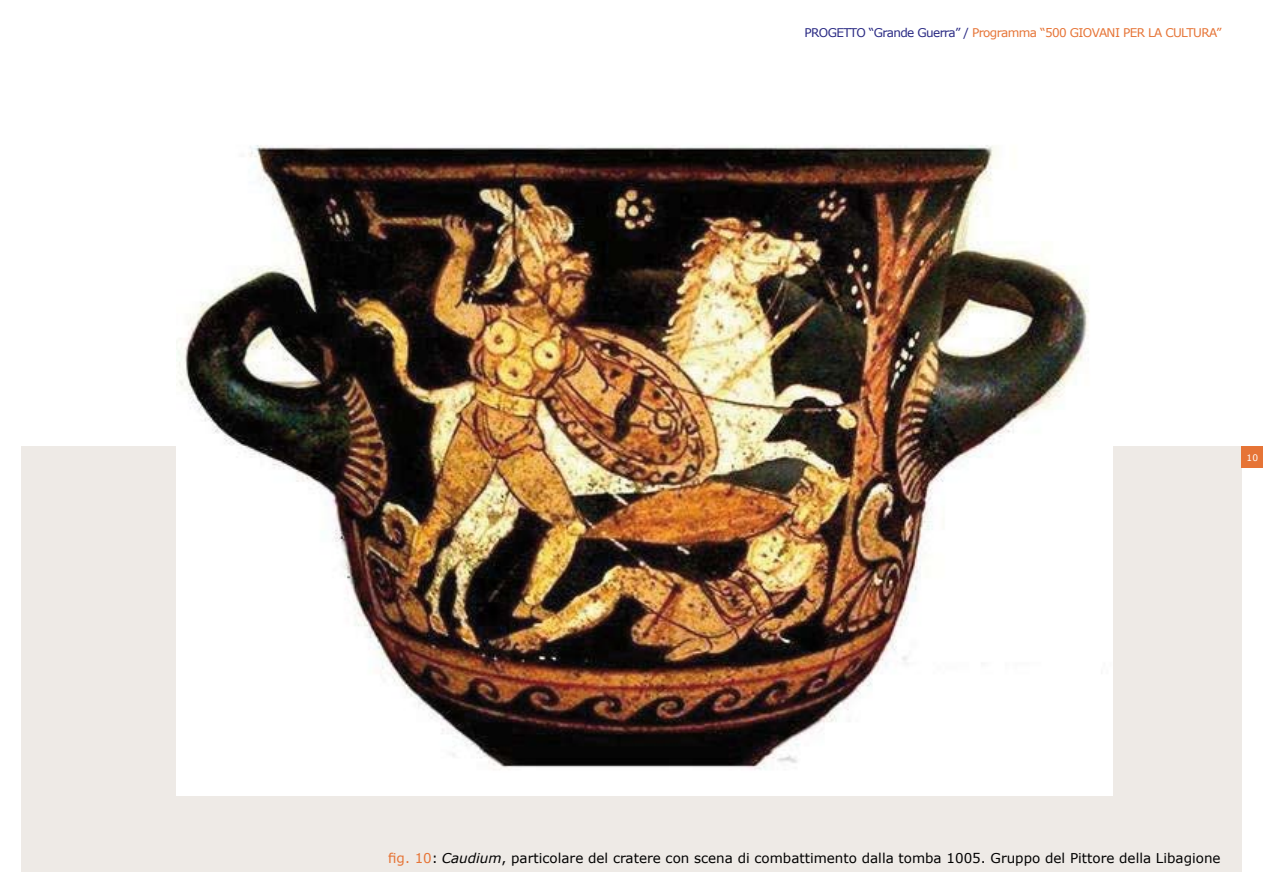
<style>
.page{position:relative;width:1263px;height:893px;background:#fff}
.page>*{position:absolute;margin:0;border:0;box-sizing:border-box;transform-origin:0 0}
.t1{font:13.5px "Verdana";color:#000}
.t2{font:12px "Verdana";letter-spacing:-.05em;color:#e67436}
.t3{font:9px "Verdana";color:#fff}
.s1{color:#292983}
.s2{color:#e67436}
.s3{font-style:italic}
</style>
<div class="page">
<div style="left:21px;top:446px;width:1221px;height:426px;background:#eeeae6"></div>
<img style="left:176px;top:145px;width:936px;height:650px">
<div style="left:1242px;top:446px;width:21px;height:22px;background:#e67436"></div>
<p class="t2" style="left:804px;top:25px;width:418px"><span class="s1">PROGETTO “Grande Guerra” /</span> Programma “500 GIOVANI PER LA CULTURA”</p>
<p class="t3" style="left:1246px;top:451px;width:13px">10</p>
<p class="t1" style="left:388px;top:849px;width:834px"><span class="s2">fig. 10</span>: <span class="s3">Caudium</span>, particolare del cratere con scena di combattimento dalla tomba 1005. Gruppo del Pittore della Libagione</p>
</div>
